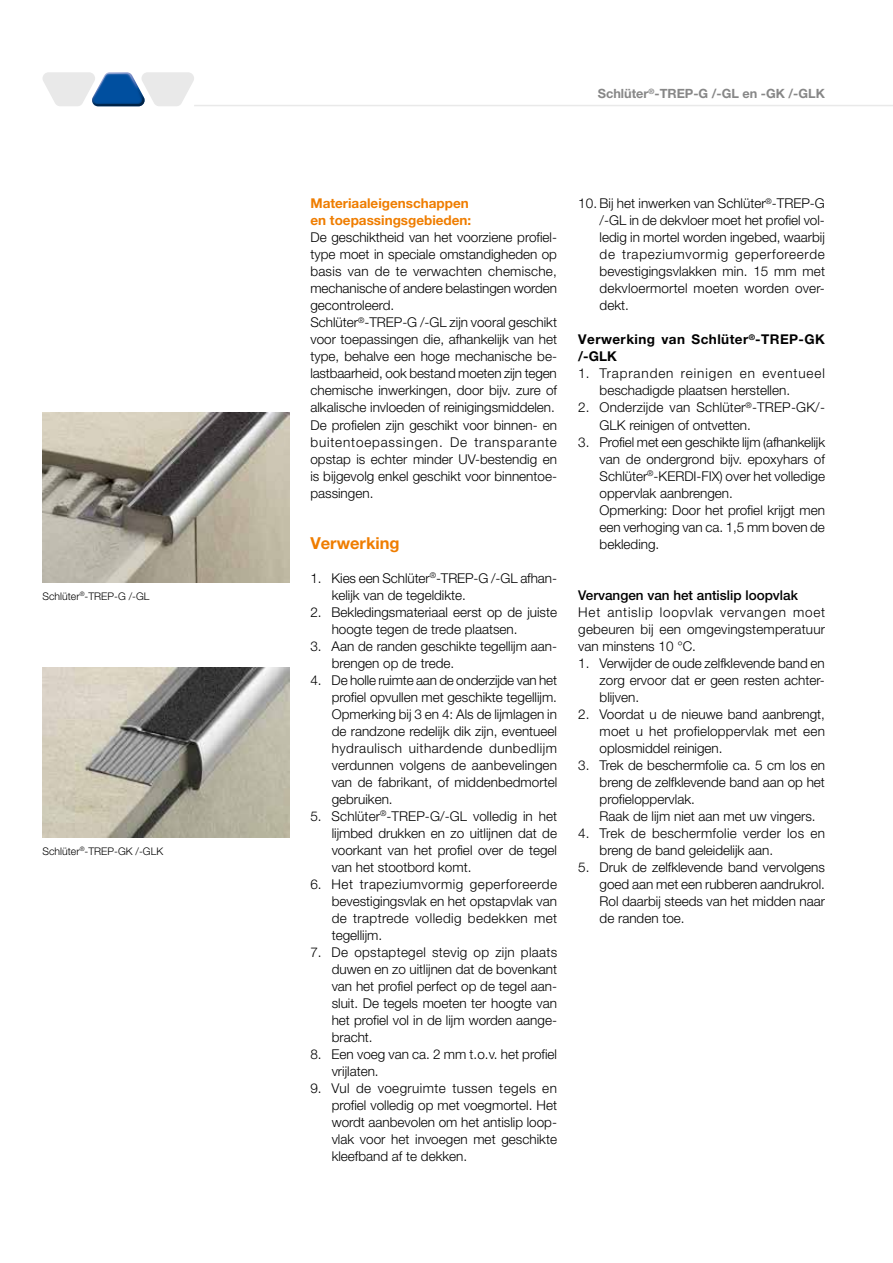
<style>
.page{position:relative;width:893px;height:1263px;background:#fff}
.page>*{position:absolute;margin:0;border:0;box-sizing:border-box;transform-origin:0 0}
.Überschrift{font:700 16.5px "Helvetica Neue LT Pro";color:#ef7d00}
.Fließtext{font:300 13.5px/17px "Helvetica Neue LT Pro";color:#000;text-align:justify}
.Einzug{font:300 13.5px/17px "Helvetica Neue LT Pro";color:#000;text-align:justify}
.Unter-Überschrift{font:700 13.5px/17px "Helvetica Neue LT Pro";color:#ef7d00}
.Fließtext-2{font:700 13.5px/17px "Helvetica Neue LT Pro";letter-spacing:.03em;color:#000}
.Fließtext-3{font:500 13.5px "Helvetica Neue LT Pro";color:#000}
.t1{font:700 12.75px "Helvetica Neue LT Pro";color:#878787}
.Hinweistext{font:300 10.5px "Helvetica Neue LT Pro";color:#000}
</style>
<div class="page">
<hr style="left:194px;top:105px;width:699px;height:1px;background:#e9e9e9">
<svg style="left:43px;top:72px;width:151px;height:34px"></svg>
<img style="left:43px;top:668px;width:246px;height:170px">
<img style="left:43px;top:412px;width:246px;height:170px">
<p class="Hinweistext" style="left:43px;top:589px;width:108px">Schlüter<sup>®</sup>-TREP-G /-GL</p>
<p class="Hinweistext" style="left:43px;top:844px;width:122px">Schlüter<sup>®</sup>-TREP-GK /-GLK</p>
<p class="t1" style="left:598px;top:86px;width:229px">Schlüter<sup>®</sup>-TREP-G /-GL en -GK /-GLK</p>
<p class="Unter-Überschrift" style="left:310px;top:195px;width:162px">Materiaaleigenschappen en toepassingsgebieden:</p>
<p class="Fließtext" style="left:310px;top:229px;width:248px">De geschiktheid van het voorziene profiel&shy;type moet in speciale omstandigheden op basis van de te verwachten chemische, mechanische of andere belastingen worden gecontroleerd.</p>
<p class="Fließtext" style="left:310px;top:314px;width:248px">Schlüter<sup>®</sup>-TREP-G /-GL zijn vooral geschikt voor toepassingen die, afhankelijk van het type, behalve een hoge mechanische be&shy;lastbaarheid, ook bestand moeten zijn tegen chemische inwerkingen, door bijv. zure of alkalische invloeden of reinigingsmiddelen.</p>
<p class="Fließtext" style="left:310px;top:416px;width:248px">De profielen zijn geschikt voor binnen- en buitentoepassingen. De transparante opstap is echter minder UV-bestendig en is bijgevolg enkel geschikt voor binnentoe&shy;passingen.</p>
<p class="Überschrift" style="left:310px;top:532px;width:91px">Verwerking</p>
<p class="Fließtext" style="left:332px;top:569px;width:227px;text-indent:-21px">1. Kies een Schlüter<sup>®</sup>-TREP-G /-GL afhan&shy;kelijk van de tegeldikte.</p>
<p class="Fließtext" style="left:332px;top:603px;width:227px;text-indent:-21px">2. Bekledingsmateriaal eerst op de juiste hoogte tegen de trede plaatsen.</p>
<p class="Fließtext" style="left:332px;top:637px;width:227px;text-indent:-21px">3. Aan de randen geschikte tegellijm aan&shy;brengen op de trede.</p>
<p class="Fließtext" style="left:332px;top:671px;width:227px;text-indent:-21px">4. De holle ruimte aan de onderzijde van het profiel opvullen met geschikte tegellijm.<br>Opmerking bij 3 en 4: Als de lijmlagen in de randzone redelijk dik zijn, eventueel hydraulisch uithardende dunbedlijm verdunnen volgens de aanbevelingen van de fabrikant, of middenbedmortel gebruiken.</p>
<p class="Fließtext" style="left:332px;top:807px;width:227px;text-indent:-21px">5. Schlüter<sup>®</sup>-TREP-G/-GL volledig in het lijmbed drukken en zo uitlijnen dat de voorkant van het profiel over de tegel van het stootbord komt.</p>
<p class="Fließtext" style="left:332px;top:875px;width:227px;text-indent:-21px">6. Het trapeziumvormig geperforeerde bevestigingsvlak en het opstapvlak van de traptrede volledig bedekken met tegellijm.</p>
<p class="Fließtext" style="left:332px;top:943px;width:227px;text-indent:-21px">7. De opstaptegel stevig op zijn plaats duwen en zo uitlijnen dat de bovenkant van het profiel perfect op de tegel aan&shy;sluit. De tegels moeten ter hoogte van het profiel vol in de lijm worden aange&shy;bracht.</p>
<p class="Fließtext" style="left:332px;top:1045px;width:227px;text-indent:-21px">8. Een voeg van ca. 2 mm t.o.v. het profiel vrijlaten.</p>
<p class="Fließtext" style="left:332px;top:1079px;width:227px;text-indent:-21px">9. Vul de voegruimte tussen tegels en profiel volledig op met voegmortel. Het wordt aanbevolen om het antislip loop&shy;vlak voor het invoegen met geschikte kleefband af te dekken.</p>
<p class="Fließtext" style="left:600px;top:195px;width:227px;text-indent:-21px">10. Bij het inwerken van Schlüter<sup>®</sup>-TREP-G /-GL in de dekvloer moet het profiel vol&shy;ledig in mortel worden ingebed, waarbij de trapeziumvormig geperforeerde bevestigingsvlakken min. 15 mm met dekvloermortel moeten worden over&shy;dekt.</p>
<p class="Fließtext-2" style="left:578px;top:331px;width:248px">Verwerking van Schlüter<sup>®</sup>-TREP-GK /-GLK</p>
<p class="Einzug" style="left:600px;top:365px;width:227px;text-indent:-21px">1. Trapranden reinigen en eventueel beschadigde plaatsen herstellen.</p>
<p class="Einzug" style="left:600px;top:399px;width:227px;text-indent:-21px">2. Onderzijde van Schlüter<sup>®</sup>-TREP-GK/-<br>GLK reinigen of ontvetten.</p>
<p class="Einzug" style="left:600px;top:433px;width:227px;text-indent:-21px">3. Profiel met een geschikte lijm (afhankelijk van de ondergrond bijv. epoxyhars of Schlüter<sup>®</sup>-KERDI-FIX) over het volledige oppervlak aanbrengen.</p>
<p class="Einzug" style="left:600px;top:501px;width:227px">Opmerking: Door het profiel krijgt men een verhoging van ca. 1,5 mm boven de bekleding.</p>
<p class="Fließtext-3" style="left:578px;top:587px;width:221px">Vervangen van het antislip loopvlak</p>
<p class="Einzug" style="left:578px;top:603px;width:248px">Het antislip loopvlak vervangen moet gebeuren bij een omgevingstemperatuur van minstens 10 °C.</p>
<p class="Einzug" style="left:600px;top:654px;width:227px;text-indent:-21px">1. Verwijder de oude zelfklevende band en zorg ervoor dat er geen resten achter&shy;blijven.</p>
<p class="Einzug" style="left:600px;top:705px;width:227px;text-indent:-21px">2. Voordat u de nieuwe band aanbrengt, moet u het profieloppervlak met een oplosmiddel reinigen.</p>
<p class="Einzug" style="left:600px;top:756px;width:227px;text-indent:-21px">3. Trek de beschermfolie ca. 5 cm los en breng de zelfklevende band aan op het profieloppervlak.</p>
<p class="Einzug" style="left:600px;top:807px;width:218px">Raak de lijm niet aan met uw vingers.</p>
<p class="Einzug" style="left:600px;top:824px;width:227px;text-indent:-21px">4. Trek de beschermfolie verder los en breng de band geleidelijk aan.</p>
<p class="Einzug" style="left:600px;top:858px;width:227px;text-indent:-21px">5. Druk de zelfklevende band vervolgens goed aan met een rubberen aandrukrol.<br>Rol daarbij steeds van het midden naar de randen toe.</p>
</div>
